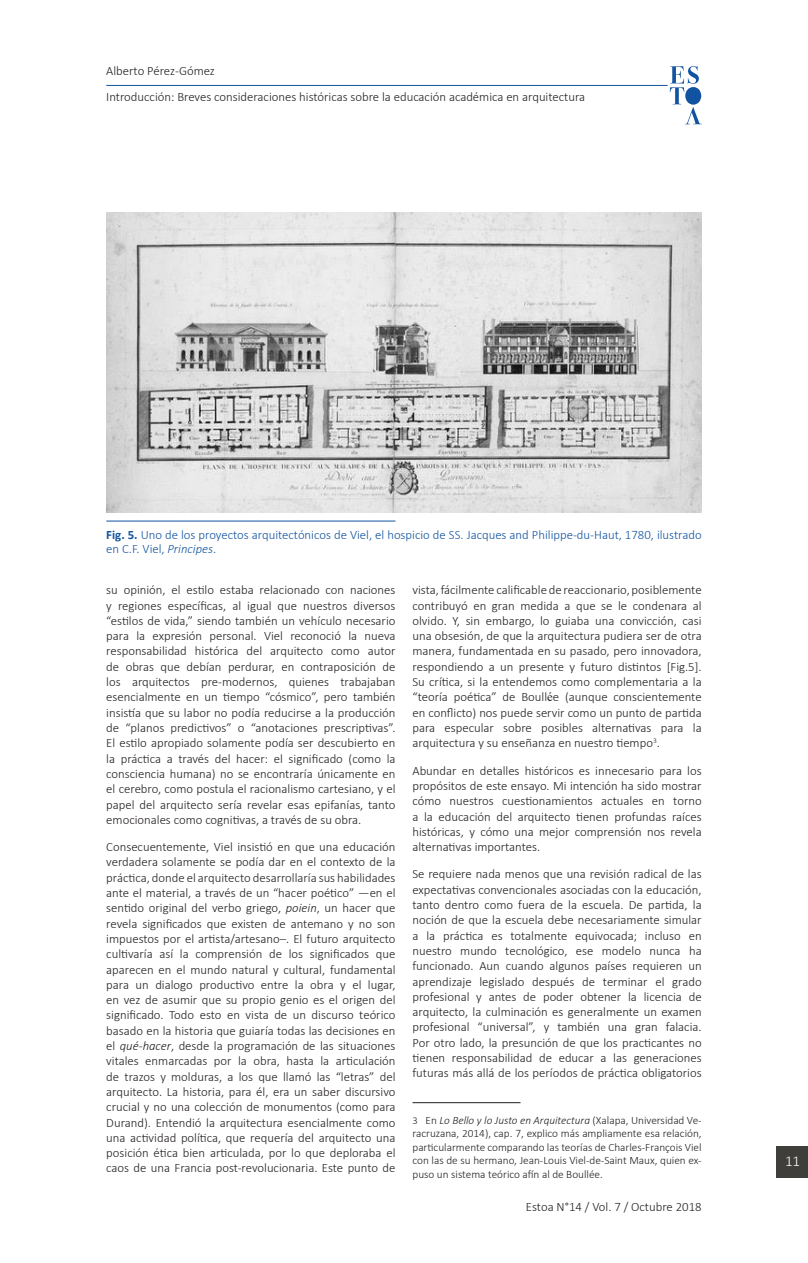
<style>
.page{position:relative;width:808px;height:1263px;background:#fff}
.page>*{position:absolute;margin:0;border:0;box-sizing:border-box;transform-origin:0 0}
.t1{font:300 15px "Calibri";color:#fff}
.No_Spacing{font:300 12.75px/15.3px "Calibri";color:#231f20;text-align:justify}
.t2{font:300 12.75px/13.8px "Calibri";color:#1153a0}
.notas_a_pie{font:300 11.25px/13.5px "Calibri";color:#231f20;text-align:justify}
.s1{font-weight:700}
.s2{font-style:italic}
.s3{font-family:"Times New Roman";font-weight:400}
.s4{font-size:10.5px}
</style>
<div class="page">
<div style="left:776px;top:1146px;width:32px;height:32px;background:#3f3e3a"></div>
<hr style="left:106px;top:85px;width:562px;height:1px;background:#1153a0">
<svg style="left:670px;top:66px;width:32px;height:58px"></svg>
<hr style="left:412px;top:1102px;width:108px;height:1px;background:#231f20">
<img style="left:106px;top:213px;width:596px;height:299px">
<hr style="left:106px;top:521px;width:289px;height:1px;background:#1153a0">
<p class="No_Spacing" style="left:106px;top:63px;width:110px">Alberto Pérez-Gómez</p>
<p class="No_Spacing" style="left:106px;top:89px;width:480px">Introducción: Breves consideraciones históricas sobre la educación académica en arquitectura</p>
<p class="t2" style="left:106px;top:528px;width:597px"><span class="s1">Fig. 5.</span> Uno de los proyectos arquitectónicos de Viel, el hospicio de SS. Jacques and Philippe-du-Haut, 1780, ilustrado en C.F. Viel, <span class="s2">Principes</span>.</p>
<p class="No_Spacing" style="left:106px;top:582px;width:291px">su opinión, el estilo estaba relacionado con naciones y regiones específicas, al igual que nuestros diversos “estilos de vida,” siendo también un vehículo necesario para la expresión personal. Viel reconoció la nueva responsabilidad histórica del arquitecto como autor de obras que debían perdurar, en contraposición de los arquitectos pre-modernos, quienes trabajaban esencialmente en un tiempo “cósmico”, pero también insistía que su labor no podía reducirse a la producción de “planos predictivos” o “anotaciones prescriptivas”.<br>El estilo apropiado solamente podía ser descubierto en la práctica a través del hacer: el significado (como la consciencia humana) no se encontraría únicamente en el cerebro, como postula el racionalismo cartesiano, y el papel del arquitecto sería revelar esas epifanías, tanto emocionales como cognitivas, a través de su obra.</p>
<p class="No_Spacing" style="left:106px;top:839px;width:291px">Consecuentemente, Viel insistió en que una educación verdadera solamente se podía dar en el contexto de la práctica, donde el arquitecto desarrollaría sus habilidades ante el material, a través de un “hacer poético” ―en el sentido original del verbo griego, <span class="s2">poiein</span>, un hacer que revela significados que existen de antemano y no son impuestos por el artista/artesano‒. El futuro arquitecto cultivaría así la comprensión de los significados que aparecen en el mundo natural y cultural, fundamental para un dialogo productivo entre la obra y el lugar, en vez de asumir que su propio genio es el origen del significado. Todo esto en vista de un discurso teórico basado en la historia que guiaría todas las decisiones en el <span class="s2">qué-hacer</span>, desde la programación de las situaciones vitales enmarcadas por la obra, hasta la articulación de trazos y molduras, a los que llamó las “letras” del arquitecto. La historia, para él, era un saber discursivo crucial y no una colección de monumentos (como para Durand). Entendió la arquitectura esencialmente como una actividad política, que requería del arquitecto una posición ética bien articulada, por lo que deploraba el caos de una Francia post-revolucionaria. Este punto de</p>
<p class="No_Spacing" style="left:412px;top:582px;width:291px">vista, fácilmente calificable de reaccionario, posiblemente contribuyó en gran medida a que se le condenara al olvido. Y, sin embargo, lo guiaba una convicción, casi una obsesión, de que la arquitectura pudiera ser de otra manera, fundamentada en su pasado, pero innovadora, respondiendo a un presente y futuro distintos [Fig.5].<br>Su crítica, si la entendemos como complementaria a la “teoría poética” de Boull<span class="s3">é</span>e (aunque conscientemente en conflicto) nos puede servir como un punto de partida para especular sobre posibles alternativas para la arquitectura y su enseñanza en nuestro tiempo<sup>3</sup>.</p>
<p class="No_Spacing" style="left:412px;top:763px;width:291px">Abundar en detalles históricos es innecesario para los propósitos de este ensayo. Mi intención ha sido mostrar cómo nuestros cuestionamientos actuales en torno a la educación del arquitecto tienen profundas raíces históricas, y cómo una mejor comprensión nos revela alternativas importantes.</p>
<p class="No_Spacing" style="left:412px;top:866px;width:291px">Se requiere nada menos que una revisión radical de las expectativas convencionales asociadas con la educación, tanto dentro como fuera de la escuela. De partida, la noción de que la escuela debe necesariamente simular a la práctica es totalmente equivocada; incluso en nuestro mundo tecnológico, ese modelo nunca ha funcionado. Aun cuando algunos países requieren un aprendizaje legislado después de terminar el grado profesional y antes de poder obtener la licencia de arquitecto, la culminación es generalmente un examen profesional “universal”, y también una gran falacia.<br>Por otro lado, la presunción de que los practicantes no tienen responsabilidad de educar a las generaciones futuras más allá de los períodos de práctica obligatorios</p>
<p class="notas_a_pie" style="left:412px;top:1113px;width:291px"><span class="s4">3</span> En <span class="s2">Lo Bello y lo Justo en Arquitectura</span> (Xalapa, Universidad Ve&shy;racruzana, 2014), cap. 7, explico más ampliamente esa relación, particularmente comparando las teorías de Charles-François Viel con las de su hermano, Jean-Louis Viel-de-Saint Maux, quien ex&shy;puso un sistema teórico afín al de Boullée.</p>
<p class="No_Spacing" style="left:526px;top:1199px;width:177px">Estoa N°14 / Vol. 7 / Octubre 2018</p>
<p class="t1" style="left:785px;top:1152px;width:17px">11</p>
</div>
